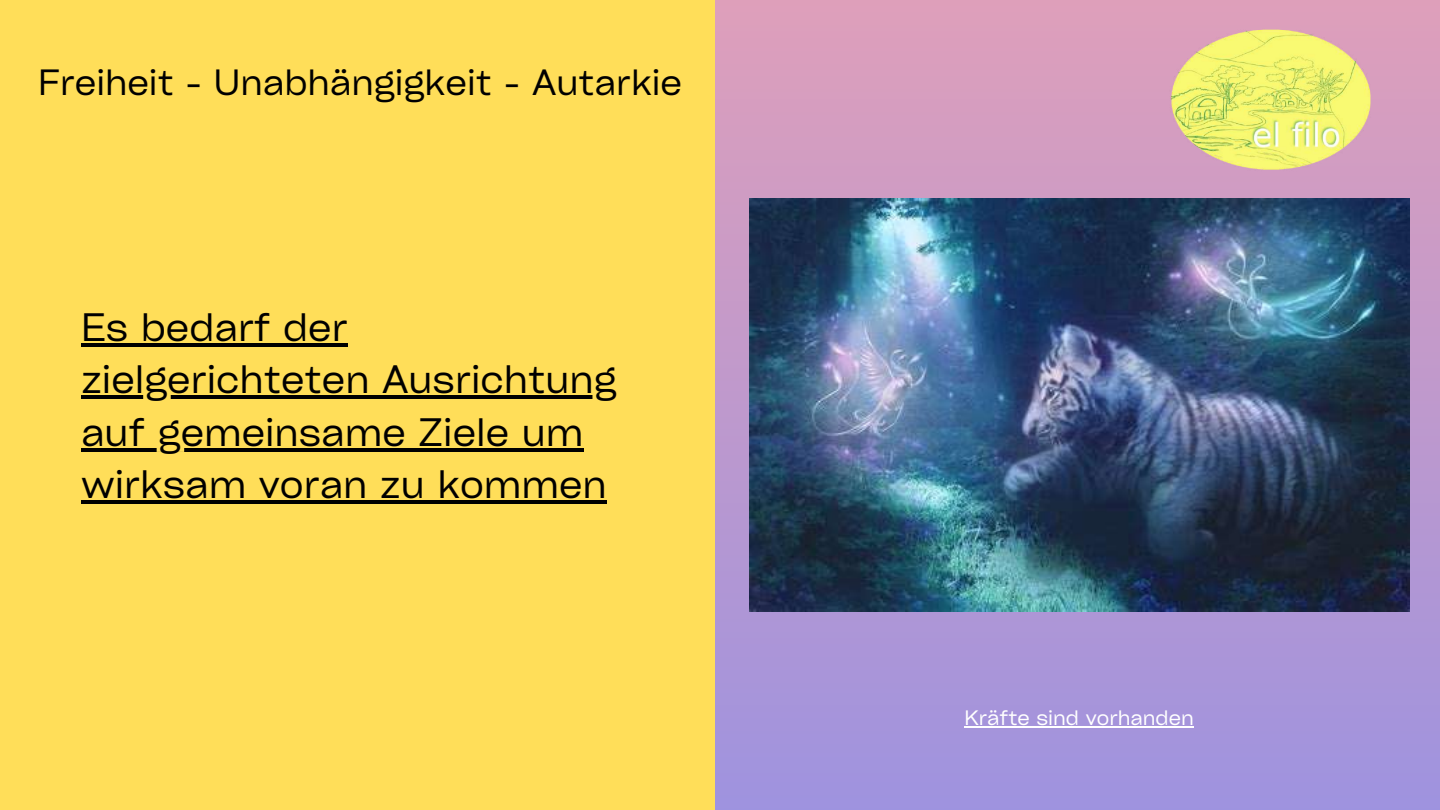
<style>
.page{position:relative;width:1440px;height:810px;background:#ffde59}
.page>*{position:absolute;margin:0;border:0;box-sizing:border-box;transform-origin:0 0}
.t1{font:38px/52.5px "Cy Grotesk Key";color:#000}
.t2{font:35px "Cy Grotesk Key";color:#000}
.t3{font:20px "Cy Grotesk Key";color:#fff}
</style>
<div class="page">
<div style="left:715px;top:0;width:725px;height:810px;background:linear-gradient(to bottom,#db9db8,#9c91dd)"></div>
<img style="left:749px;top:199px;width:660px;height:412px">
<img style="left:1166px;top:26px;width:210px;height:147px">
<hr style="left:964px;top:726px;width:230px;height:2px;background:#fff">
<hr style="left:81px;top:343px;width:267px;height:3px;background:#000">
<hr style="left:81px;top:395px;width:536px;height:4px;background:#000">
<hr style="left:81px;top:448px;width:502px;height:4px;background:#000">
<hr style="left:81px;top:500px;width:526px;height:4px;background:#000">
<p class="t2" style="left:38px;top:60px;width:645px">Freiheit - Unabhängigkeit - Autarkie</p>
<p class="t1" style="left:81px;top:299px;width:537px">Es bedarf der zielgerichteten Ausrichtung auf gemeinsame Ziele um wirksam voran zu kommen</p>
<p class="t3" style="left:964px;top:705px;width:231px">Kräfte sind vorhanden</p>
</div>
